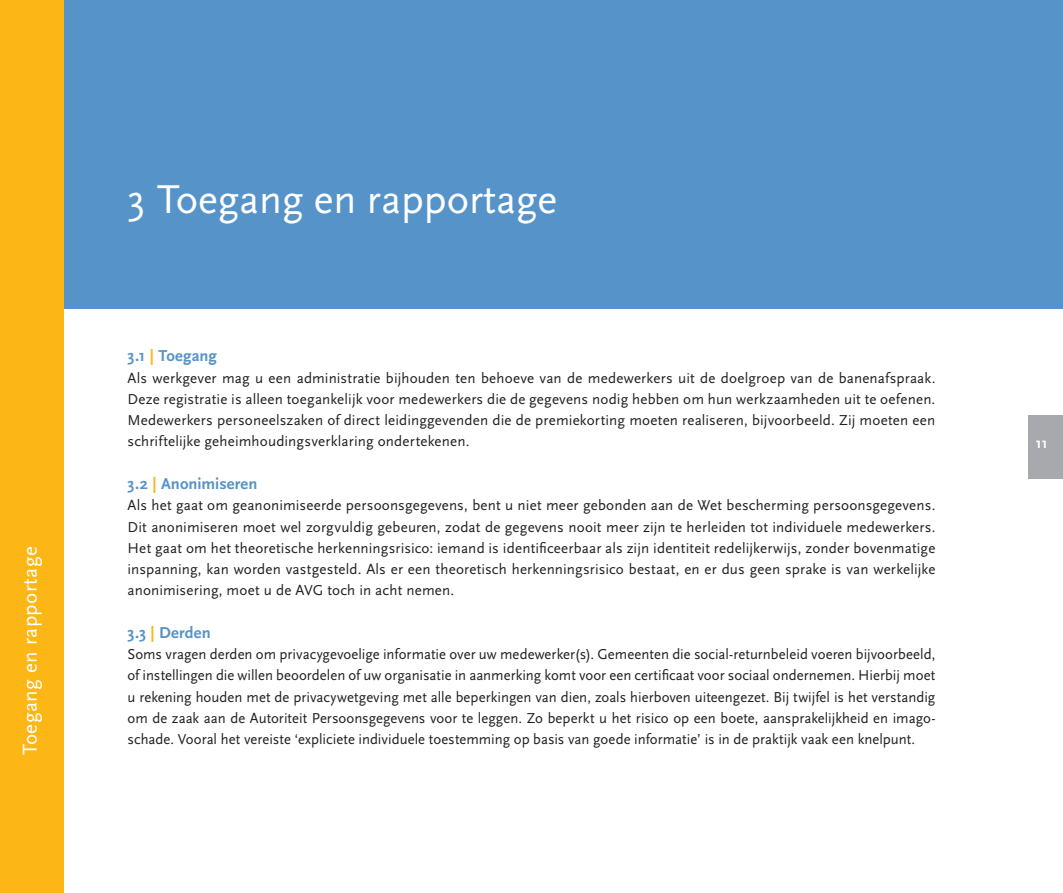
<style>
.page{position:relative;width:1063px;height:893px;background:#fff}
.page>*{position:absolute;margin:0;border:0;box-sizing:border-box;transform-origin:0 0}
.t1{font:42px "Scala Sans";color:#fff}
.t2{font:21px "Scala Sans";color:#fff}
.t3{font:700 16.5px "Scala Sans";letter-spacing:.005em;color:#5593c9}
.t4{font:15px/21.3px "Scala Sans";letter-spacing:.005em;color:#231f20;text-align:justify}
.t5{font:700 15px "Scala Sans";color:#fff}
.s1{color:#fcb615}
</style>
<div class="page">
<div style="left:1029px;top:415px;width:34px;height:63px;background:#a8a9ad"></div>
<div style="left:0;top:0;width:1063px;height:308px;background:#5593c9"></div>
<div style="left:0;top:0;width:64px;height:893px;background:#fcb615"></div>
<h2 class="t2" style="left:19px;top:755px;width:210px;rotate:-90deg">Toegang en rapportage</h2>
<h1 class="t1" style="left:128px;top:176px;width:431px">3 Toegang en rapportage</h1>
<p class="t3" style="left:128px;top:347px;width:91px">3.1 <span class="s1">|</span> Toegang</p>
<p class="t4" style="left:128px;top:367px;width:809px">Als werkgever mag u een administratie bijhouden ten behoeve van de medewerkers uit de doelgroep van de banenafspraak.<br>Deze registratie is alleen toegankelijk voor medewerkers die de gegevens nodig hebben om hun werkzaamheden uit te oefenen.<br>M edewerkers personeelszaken of direct leidinggevenden die de premiekorting moeten realiseren, bijvoorbeeld. Zij moeten een schriftelijke geheimhoudingsverklaring ondertekenen.</p>
<p class="t3" style="left:128px;top:475px;width:131px">3.2 <span class="s1">|</span> Anonimiseren</p>
<p class="t4" style="left:128px;top:495px;width:809px">Als het gaat om geanonimiseerde persoonsgegevens, bent u niet meer gebonden aan de Wet bescherming persoonsgegevens.<br>Dit anonimiseren moet wel zorgvuldig gebeuren, zodat de gegevens nooit meer zijn te herleiden tot individuele medewerkers.<br>Het gaat om het theoretische herkenningsrisico: iemand is identificeerbaar als zijn identiteit redelijkerwijs, zonder bovenmatige inspanning, kan worden vastgesteld. Als er een theoretisch herkenningsrisico bestaat, en er dus geen sprake is van werkelijke anonimisering, moet u de AVG</p>
<p class="t4" style="left:327px;top:580px;width:128px">toch in acht nemen.</p>
<p class="t3" style="left:128px;top:624px;width:85px">3.3 <span class="s1">|</span> Derden</p>
<p class="t4" style="left:128px;top:644px;width:809px">Soms vragen derden om privacygevoelige informatie over uw medewerker(s). Gemeenten die social-returnbeleid voeren bijvoorbeeld, of instellingen die willen beoordelen of uw organisatie in aanmerking komt voor een certificaat voor sociaal ondernemen. Hierbij moet u rekening houden met de privacywetgeving met alle beperkingen van dien, zoals hierboven uiteengezet. Bij twijfel is het verstandig om de zaak aan de Autoriteit Persoonsgegevens voor te leggen. Zo beperkt u het risico op een boete, aansprakelijkheid en imago&shy;schade. Vooral het vereiste ‘expliciete individuele toestemming op basis van goede informatie’ is in de praktijk vaak een knelpunt.</p>
<p class="t5" style="left:1036px;top:435px;width:13px">11</p>
</div>
